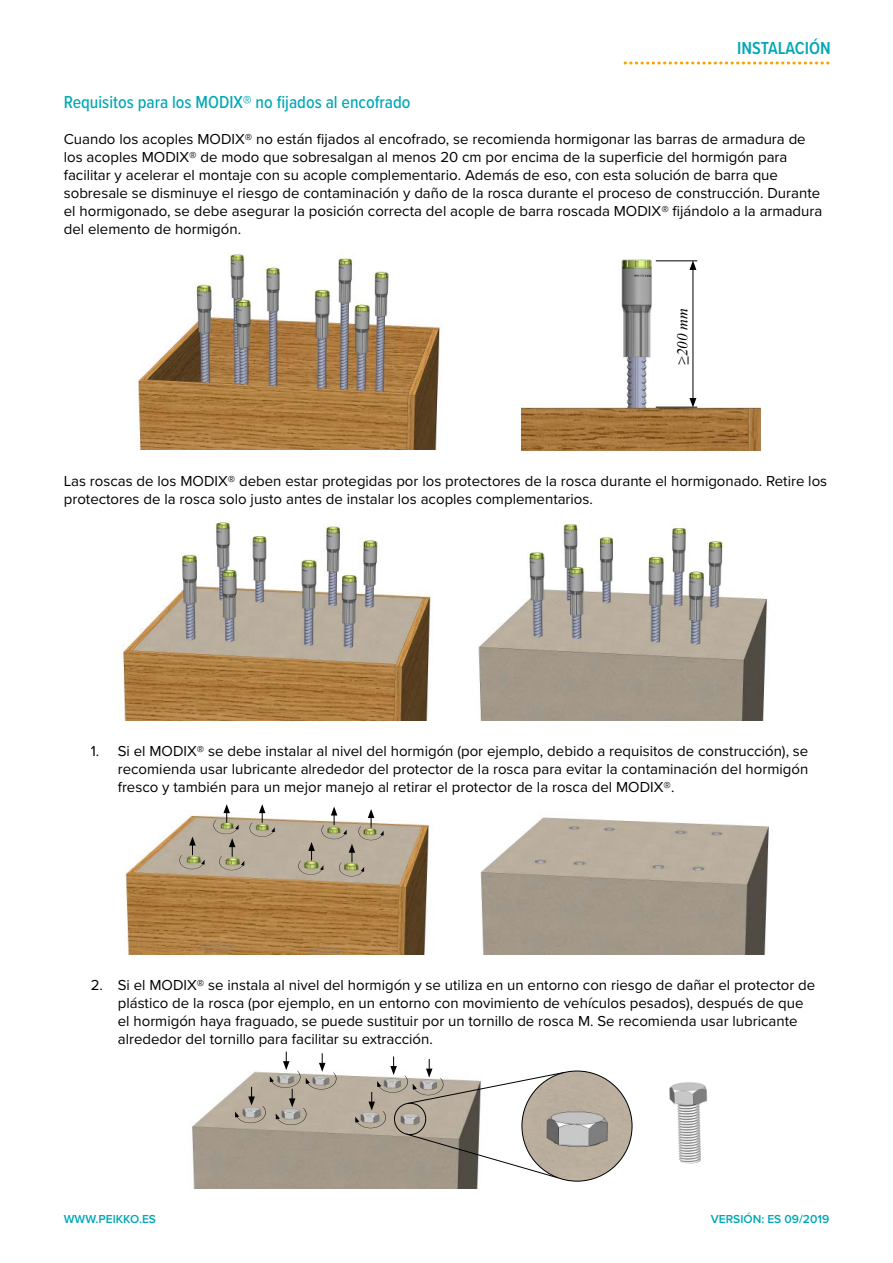
<style>
.page{position:relative;width:893px;height:1263px;background:#fff}
.page>*{position:absolute;margin:0;border:0;box-sizing:border-box;transform-origin:0 0}
.t1{font:500 18px "Proxima Nova Cond";color:#00a8b5}
.t2{font:600 18px "Proxima Nova Cond";color:#00a8b5}
.t3{font:15px/18px "Proxima Nova";color:#000}
.t4{font:italic 15px "Times New Roman";color:#000}
.t5{font:600 12px "Proxima Nova";color:#00a8b5}
</style>
<div class="page">
<svg style="left:625px;top:62px;width:204px;height:3px"></svg>
<img style="left:138px;top:254px;width:302px;height:196px">
<img style="left:522px;top:259px;width:239px;height:191px">
<hr style="left:656px;top:260px;width:41px;height:1px;background:#000">
<hr style="left:656px;top:407px;width:41px;height:1px;background:#000">
<hr style="left:693px;top:268px;width:1px;height:132px;background:#000">
<svg style="left:689px;top:260px;width:7px;height:10px"></svg>
<svg style="left:689px;top:398px;width:7px;height:9px"></svg>
<img style="left:122px;top:522px;width:310px;height:198px">
<img style="left:478px;top:523px;width:289px;height:197px">
<img style="left:125px;top:814px;width:305px;height:140px">
<img style="left:480px;top:817px;width:289px;height:137px">
<svg style="left:250px;top:804px;width:25px;height:33px"></svg>
<svg style="left:213px;top:804px;width:31px;height:66px"></svg>
<svg style="left:179px;top:836px;width:26px;height:33px"></svg>
<svg style="left:298px;top:806px;width:86px;height:70px"></svg>
<img style="left:192px;top:1075px;width:288px;height:113px">
<img style="left:669px;top:1082px;width:39px;height:82px">
<div style="left:394px;top:1103px;width:32px;height:32px;border:1px solid #000;border-radius:50%"></div>
<svg style="left:406px;top:1134px;width:152px;height:44px"></svg>
<img style="left:522px;top:1071px;width:110px;height:110px;border-radius:55px">
<svg style="left:355px;top:1056px;width:211px;height:72px"></svg>
<svg style="left:235px;top:1051px;width:101px;height:74px"></svg>
<p class="t2" style="left:736px;top:35px;width:95px">INSTALACIÓN</p>
<p class="t1" style="left:64px;top:89px;width:348px">Requisitos para los MODIX® no fijados al encofrado</p>
<p class="t3" style="left:64px;top:129px;width:760px">Cuando los acoples MODIX® no están fijados al encofrado, se recomienda hormigonar las barras de armadura de los acoples MODIX® de modo que sobresalgan al menos 20 cm por encima de la superficie del hormigón para facilitar y acelerar el montaje con su acople complementario. Además de eso, con esta solución de barra que sobresale se disminuye el riesgo de contaminación y daño de la rosca durante el proceso de construcción. Durante el hormigonado, se debe asegurar la posición correcta del acople de barra roscada MODIX® fijándolo a la armadura del elemento de hormigón.</p>
<p class="t4" style="left:672px;top:364px;width:58px;rotate:-90deg">≥200 mm</p>
<p class="t3" style="left:64px;top:471px;width:765px">Las roscas de los MODIX® deben estar protegidas por los protectores de la rosca durante el hormigonado. Retire los protectores de la rosca solo justo antes de instalar los acoples complementarios.</p>
<p class="t3" style="left:118px;top:741px;width:692px;text-align:justify;text-indent:-27px">1. Si el MODIX® se debe instalar al nivel del hormigón (por ejemplo, debido a requisitos de construcción), se recomienda usar lubricante alrededor del protector de la rosca para evitar la contaminación del hormigón fresco y también para un mejor manejo al retirar el protector de la rosca del MODIX®.</p>
<p class="t3" style="left:118px;top:975px;width:699px;text-indent:-27px">2. Si el MODIX® se instala al nivel del hormigón y se utiliza en un entorno con riesgo de dañar el protector de plástico de la rosca (por ejemplo, en un entorno con movimiento de vehículos pesados), después de que el hormigón haya fraguado, se puede sustituir por un tornillo de rosca M. Se recomienda usar lubricante alrededor del tornillo para facilitar su extracción.</p>
<p class="t5" style="left:64px;top:1210px;width:94px">WWW.PEIKKO.ES</p>
<p class="t5" style="left:711px;top:1210px;width:120px">VERSIÓN: ES 09/2019</p>
<p class="t5" style="left:675px;top:1211px;width:123px">VERSIÓN: ES 09/2020</p>
</div>
